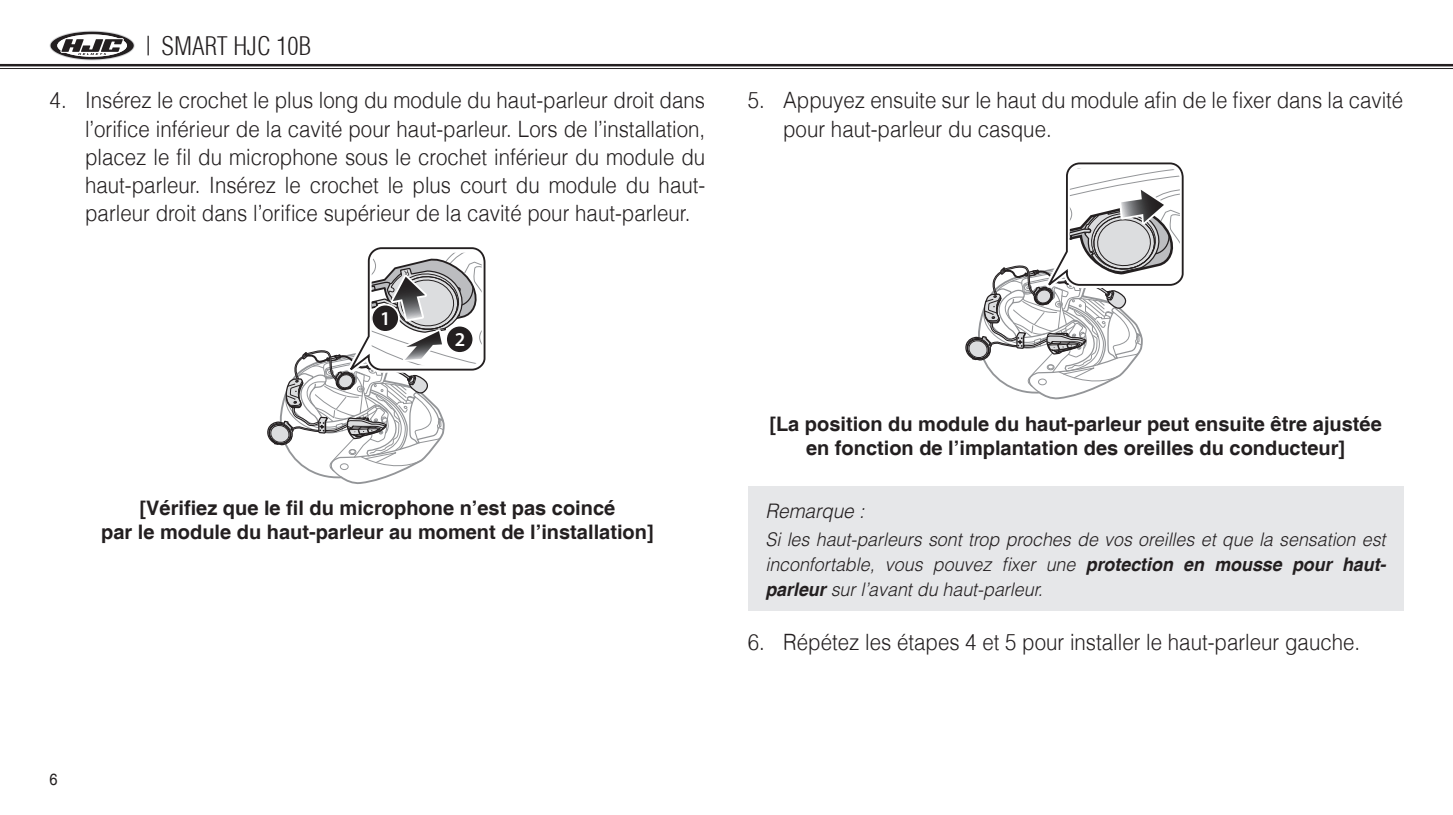
<style>
.page{position:relative;width:1453px;height:815px;background:#fff}
.page>*{position:absolute;margin:0;border:0;box-sizing:border-box;transform-origin:0 0}
.t1{font:300 condensed 25px "Helvetica";color:#231f20}
.t2{font:300 22.5px/28.2px "Helvetica LT";color:#231f20;scale:.91 1}
.t3{font:700 20px/24px "Helvetica";color:#231f20;text-align:center}
.t4{font:italic 300 20px "Helvetica";color:#231f20;scale:.95 1}
.t5{font:600 19.75px "Myriad Pro";color:#fff}
.t6{font:italic 300 18.75px/25px "Helvetica";color:#231f20;text-align:justify;scale:.95 1}
.t7{font:16.25px "Helvetica";color:#231f20;scale:.9 1}
.s1{font-weight:700}
</style>
<div class="page">
<svg style="left:0;top:66px;width:1453px;height:1px"></svg>
<hr style="left:0;top:64px;width:1453px;height:2px;background:#231f20">
<hr style="left:0;top:68px;width:1453px;height:1px;background:#231f20">
<svg style="left:148px;top:36px;width:1px;height:19px"></svg>
<svg style="left:50px;top:31px;width:85px;height:29px"></svg>
<svg style="left:965px;top:162px;width:219px;height:237px"></svg>
<div style="left:748px;top:487px;width:655px;height:124px;background:#e6e7e9"></div>
<svg style="left:267px;top:247px;width:219px;height:237px"></svg>
<p class="t1" style="left:162px;top:30px;width:151px">SMART HJC 10B</p>
<p class="t2" style="left:85px;top:86px;width:683px;text-align:justify;text-indent:-35px">4. Insérez le crochet le plus long du module du haut-parleur droit dans l’orifice inférieur de la cavité pour haut-parleur. Lors de l’installation, placez le fil du microphone sous le crochet inférieur du module du haut-parleur. Insérez le crochet le plus court du module du haut&shy;parleur droit dans l’orifice supérieur de la cavité pour haut-parleur.</p>
<p class="t5" style="left:380px;top:306px;width:12px">1</p>
<p class="t5" style="left:455px;top:327px;width:12px">2</p>
<p class="t3" style="left:101px;top:497px;width:554px">[Vérifiez que le fil du microphone n’est pas coincé<br>par le module du haut-parleur au moment de l’installation]</p>
<p class="t2" style="left:783px;top:86px;width:683px;text-indent:-35px">5. Appuyez ensuite sur le haut du module afin de le fixer dans la cavité pour haut-parleur du casque.</p>
<p class="t3" style="left:769px;top:413px;width:614px">[La position du module du haut-parleur peut ensuite être ajustée en fonction de l’implantation des oreilles du conducteur]</p>
<p class="t4" style="left:765px;top:498px;width:106px">Remarque :</p>
<p class="t6" style="left:765px;top:527px;width:655px">Si les haut-parleurs sont trop proches de vos oreilles et que la sensation est inconfortable, vous pouvez fixer une <span class="s1">protection en mousse pour haut&shy;parleur</span> sur l’avant du haut-parleur.</p>
<p class="t2" style="left:748px;top:627px;width:674px">6. Répétez les étapes 4 et 5 pour installer le haut-parleur gauche.</p>
<p class="t7" style="left:50px;top:770px;width:11px">6</p>
</div>
